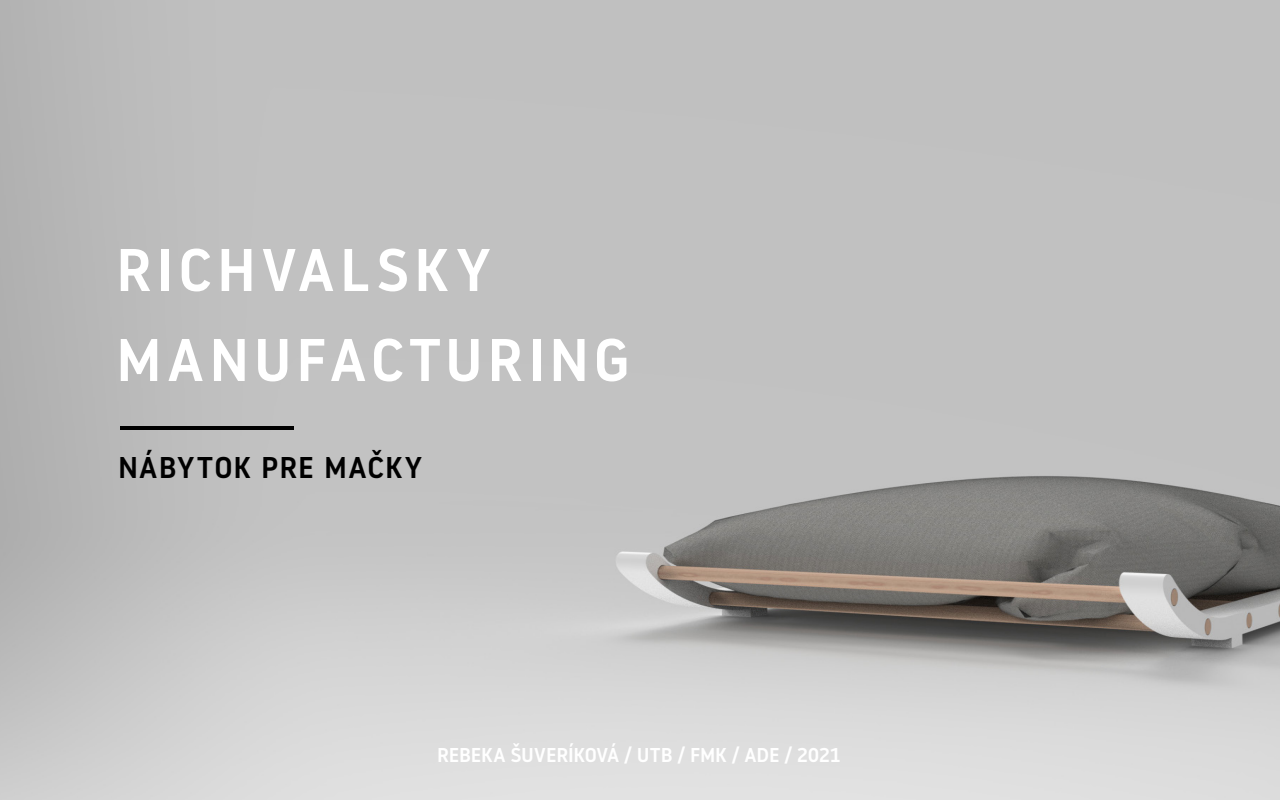
<style>
.page{position:relative;width:1280px;height:800px;background:#fff}
.page>*{position:absolute;margin:0;border:0;box-sizing:border-box;transform-origin:0 0}
.t1{font:500 60px "Noway";letter-spacing:.075em;color:#fff}
.t2{font:500 30px "Noway";letter-spacing:.04em;color:#000}
.t3{font:500 20px "Noway";letter-spacing:-.01em;color:#fff}
</style>
<div class="page">
<img style="left:0;top:0;width:1280px;height:800px">
<hr style="left:120px;top:426px;width:174px;height:4px;background:#000">
<p class="t1" style="left:116px;top:228px;width:376px">RICHVALSKY</p>
<p class="t1" style="left:116px;top:318px;width:516px">MANUFACTURING</p>
<p class="t2" style="left:118px;top:446px;width:306px">NÁBYTOK PRE MAČKY</p>
<p class="t3" style="left:437px;top:741px;width:405px">REBEKA ŠUVERÍKOVÁ / UTB / FMK / ADE / 2021</p>
</div>
